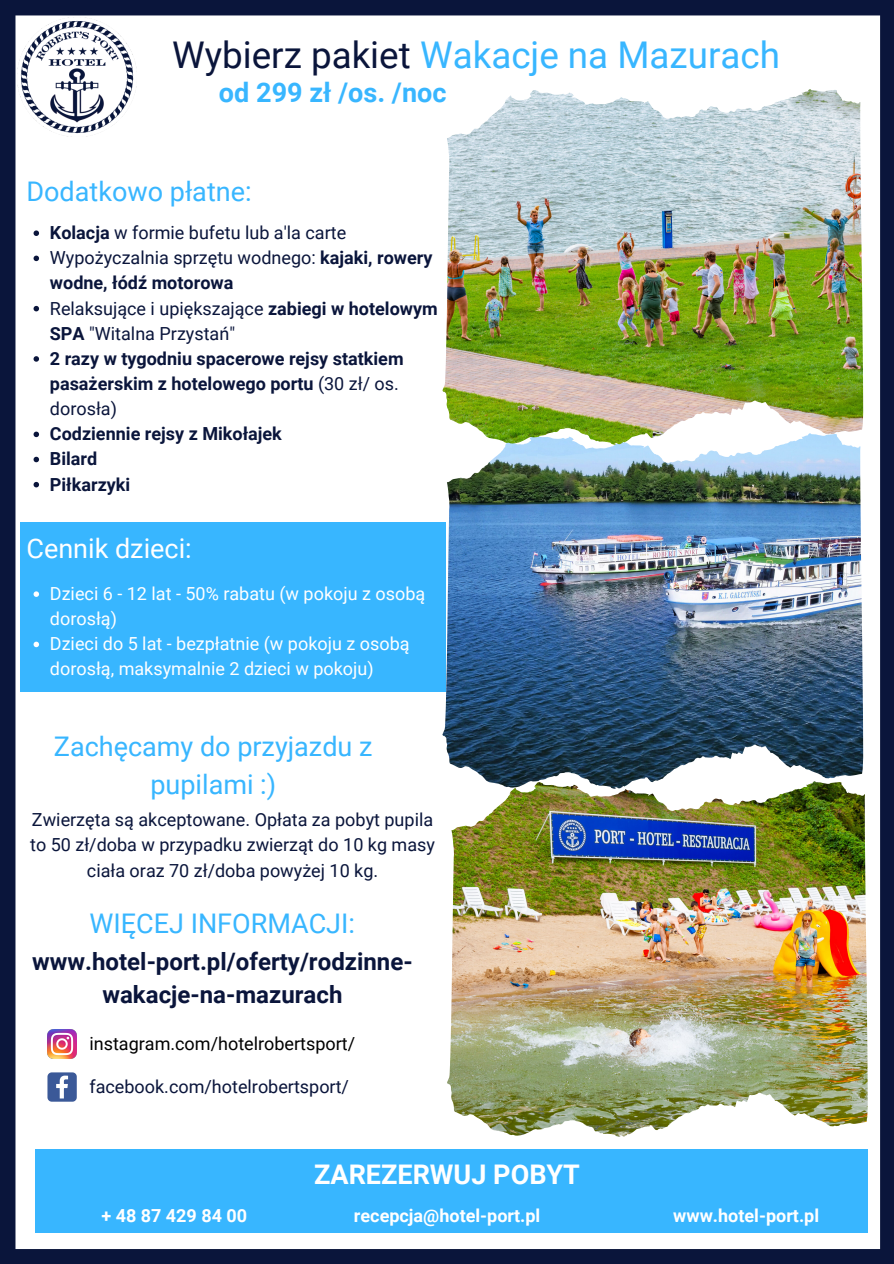
<style>
.page{position:relative;width:894px;height:1264px;background:#fff}
.page>*{position:absolute;margin:0;border:0;box-sizing:border-box;transform-origin:0 0}
.t1{font:36.75px "Roboto";color:#38b6ff}
.t2{font:27px/37.2px "Roboto";color:#38b6ff;text-align:center}
.t3{font:700 27px "Roboto";color:#38b6ff}
.t4{font:700 27px "Roboto";color:#fff}
.t5{font:27px "Roboto";color:#fff}
.t6{font:700 24px/33px "Roboto";color:#0a153b;text-align:center}
.t7{font:700 18px/25.2px "Roboto";color:#0a153b}
.t8{font:18px/25.2px "Roboto";color:#0a153b;text-align:center}
.t9{font:18px/25.2px "Roboto";color:#fff}
.t10{font:700 18px "Roboto";color:#fff}
.t11{font:18px "Roboto";color:#000}
.s1{color:#0a153b}
.s2{font-weight:400}
</style>
<div class="page">
<img style="left:0;top:0;width:893px;height:1263px">
<img style="left:17px;top:17px;width:120px;height:120px">
<img style="left:442px;top:444px;width:174px;height:344px">
<svg style="left:47px;top:1072px;width:30px;height:29px"></svg>
<img style="left:442px;top:90px;width:174px;height:354px">
<img style="left:446px;top:782px;width:174px;height:354px">
<div style="left:20px;top:522px;width:425px;height:170px;background:#38b6ff"></div>
<svg style="left:34px;top:230px;width:5px;height:6px"></svg>
<svg style="left:34px;top:255px;width:5px;height:6px"></svg>
<svg style="left:34px;top:306px;width:5px;height:5px"></svg>
<svg style="left:34px;top:356px;width:5px;height:6px"></svg>
<svg style="left:34px;top:431px;width:5px;height:6px"></svg>
<svg style="left:34px;top:457px;width:5px;height:5px"></svg>
<svg style="left:34px;top:482px;width:5px;height:5px"></svg>
<img style="left:47px;top:1029px;width:29px;height:29px">
<svg style="left:34px;top:591px;width:5px;height:6px"></svg>
<svg style="left:34px;top:641px;width:5px;height:6px"></svg>
<div style="left:35px;top:1149px;width:832px;height:83px;background:#38b6ff"></div>
<h1 class="t1" style="left:172px;top:34px;width:609px"><span class="s1">Wybierz pakiet</span> Wakacje na Mazurach</h1>
<h2 class="t3" style="left:219px;top:77px;width:229px">od 299 zł /os. /noc</h2>
<h2 class="t2" style="left:26px;top:173px;width:226px">Dodatkowo płatne:</h2>
<p class="t7" style="left:50px;top:220px;width:389px">Kolacja <span class="s2">w formie bufetu lub a'la carte Wypożyczalnia sprzętu wodnego:</span> kajaki, rowery wodne, łódź motorowa<br><span class="s2">Relaksujące i upiększające</span> zabiegi w hotelowym SPA <span class="s2">"Witalna Przystań"<br></span>2 razy w tygodniu spacerowe rejsy statkiem pasażerskim z hotelowego portu <span class="s2">(30 zł/ os. dorosła)</span></p>
<p class="t7" style="left:50px;top:421px;width:233px">Codziennie rejsy z Mikołajek<br>Bilard<br>Piłkarzyki</p>
<h2 class="t5" style="left:26px;top:533px;width:167px">Cennik dzieci:</h2>
<p class="t9" style="left:50px;top:581px;width:377px">Dzieci 6 - 12 lat - 50% rabatu (w pokoju z osobą dorosłą)<br>Dzieci do 5 lat - bezpłatnie (w pokoju z osobą dorosłą, maksymalnie 2 dzieci w pokoju)</p>
<h2 class="t2" style="left:54px;top:728px;width:320px">Zachęcamy do przyjazdu z pupilami :)</h2>
<p class="t8" style="left:30px;top:807px;width:406px">Zwierzęta są akceptowane. Opłata za pobyt pupila to 50 zł/doba w przypadku zwierząt do 10 kg masy ciała oraz 70 zł/doba powyżej 10 kg.</p>
<h2 class="t2" style="left:89px;top:905px;width:267px">WIĘCEJ INFORMACJI:</h2>
<h3 class="t6" style="left:32px;top:944px;width:382px">www.hotel-port.pl/oferty/rodzinne&shy;wakacje-na-mazurach</h3>
<p class="t11" style="left:89px;top:1033px;width:267px">instagram.com/hotelrobertsport/</p>
<p class="t8" style="left:89px;top:1073px;width:261px">facebook.com/hotelrobertsport/</p>
<h2 class="t4" style="left:314px;top:1158px;width:267px">ZAREZERWUJ POBYT</h2>
<p class="t10" style="left:101px;top:1204px;width:147px">+ 48 87 429 84 00</p>
<p class="t10" style="left:354px;top:1204px;width:188px">recepcja@hotel-port.pl</p>
<p class="t10" style="left:673px;top:1204px;width:147px">www.hotel-port.pl</p>
</div>
